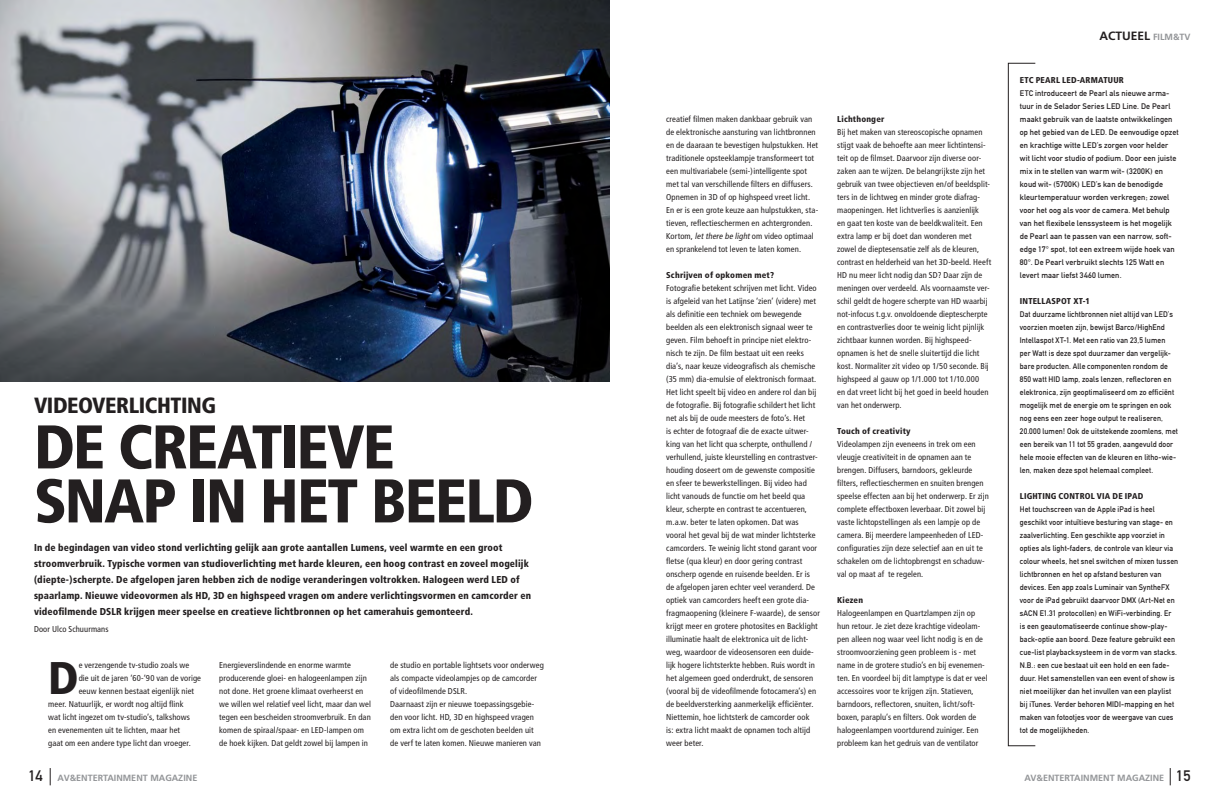
<style>
.page{position:relative;width:1219px;height:808px;background:#fff}
.page>*{position:absolute;margin:0;border:0;box-sizing:border-box;transform-origin:0 0}
.t1{font:900 condensed 61.6px/54px "Frutiger";letter-spacing:-.025em;color:#231f20}
.t2{font:900 condensed 45.7px "Frutiger";color:#231f20}
.t3{font:900 condensed 22px "Frutiger";letter-spacing:-.025em;color:#231f20}
.t4{font:700 12px "Frutiger";color:#231f20}
.t5{font:900 condensed 10px/16px "Frutiger";letter-spacing:.015em;color:#231f20;scale:.96 1}
.t6{font:700 9px "Frutiger";color:#939598}
.t7{font:condensed 8.5px/13px "Frutiger";letter-spacing:.01em;color:#231f20}
.t8{font:900 condensed 8.5px "Frutiger";letter-spacing:.02em;color:#231f20}
.t9{font:8px/13px "DIN Mittelschrift";letter-spacing:.015em;color:#231f20;scale:.94 1}
.t10{font:8px/13px "DIN Mittelschrift";letter-spacing:.015em;color:#231f20}
.s1{font-family:"DIN Mittelschrift";font-weight:400;font-size:15px;color:#231f20}
.s2{font-style:italic}
.s3{font-size:9px;color:#939598}
</style>
<div class="page">
<svg style="left:50px;top:768px;width:1px;height:17px"></svg>
<img style="left:0;top:0;width:609px;height:382px">
<svg style="left:1170px;top:768px;width:1px;height:17px"></svg>
<div style="left:1008px;top:63px;width:28px;height:683px;border:1px solid #231f20"></div>
<h3 class="t3" style="left:34px;top:397px;width:183px">VIDEOVERLICHTING</h3>
<h1 class="t1" style="left:34px;top:425px;width:501px">DE CREATIEVE<br>SNAP IN HET BEELD</h1>
<p class="t5" style="left:34px;top:540px;width:519px">In de begindagen van video stond verlichting gelijk aan grote aantallen Lumens, veel warmte en een groot stroomverbruik. Typische vormen van studioverlichting met harde kleuren, een hoog contrast en zoveel mogelijk (diepte-)scherpte. De afgelopen jaren hebben zich de nodige veranderingen voltrokken. Halogeen werd LED of spaarlamp. Nieuwe videovormen als HD, 3D en highspeed vragen om andere verlichtingsvormen en camcorder en videofilmende DSLR krijgen meer speelse en creatieve lichtbronnen op het camerahuis gemonteerd.</p>
<p class="t7" style="left:34px;top:623px;width:76px">Door Ulco Schuurmans</p>
<h2 class="t2" style="left:48px;top:660px;width:32px">D</h2>
<p class="t7" style="left:79px;top:659px;width:112px">e verzengende tv-studio zoals we</p>
<p class="t7" style="left:79px;top:672px;width:124px">die uit de jaren ‘60-‘90 van de vorige</p>
<p class="t7" style="left:79px;top:685px;width:117px">eeuw kennen bestaat eigenlijk niet</p>
<p class="t7" style="left:48px;top:698px;width:137px">meer. Natuurlijk, er wordt nog altijd flink</p>
<p class="t7" style="left:48px;top:711px;width:143px">wat licht ingezet om tv-studio’s, talkshows</p>
<p class="t7" style="left:48px;top:724px;width:133px">en evenementen uit te lichten, maar het</p>
<p class="t7" style="left:48px;top:737px;width:144px">gaat om een andere type licht dan vroeger.</p>
<p class="t6" style="left:28px;top:774px;width:170px"><span class="s1">14</span> AV&amp;ENTERTAINMENT MAGAZINE</p>
<p class="t7" style="left:219px;top:659px;width:153px">Energieverslindende en enorme warmte producerende gloei- en halogeenlampen zijn not done. Het groene klimaat overheerst en we willen wel relatief veel licht, maar dan wel tegen een bescheiden stroomverbruik. En dan komen de spiraal/spaar- en LED-lampen om de hoek kijken. Dat geldt zowel bij lampen in</p>
<p class="t7" style="left:390px;top:659px;width:155px">de studio en portable lightsets voor onderweg als compacte videolampjes op de camcorder of videofilmende DSLR.<br>Daarnaast zijn er nieuwe toepassingsgebie&shy;den voor licht. HD, 3D en highspeed vragen om extra licht om de geschoten beelden uit de verf te laten komen. Nieuwe manieren van</p>
<p class="t7" style="left:666px;top:113px;width:154px">creatief filmen maken dankbaar gebruik van de elektronische aansturing van lichtbronnen en de daaraan te bevestigen hulpstukken. Het traditionele opsteeklampje transformeert tot een multivariabele (semi-)intelligente spot met tal van verschillende filters en diffusers.<br>Opnemen in 3D of op highspeed vreet licht.<br>En er is een grote keuze aan hulpstukken, sta&shy;tieven, reflectieschermen en achtergronden.<br>Kortom, <span class="s2">let there be light</span> om video optimaal en sprankelend tot leven te laten komen.</p>
<p class="t8" style="left:666px;top:272px;width:109px">Schrijven of opkomen met?</p>
<p class="t7" style="left:666px;top:282px;width:155px">Fotografie betekent schrijven met licht. Video is afgeleid van het Latijnse ‘zien’ (videre) met als definitie een techniek om bewegende beelden als een elektronisch signaal weer te geven. Film behoeft in principe niet elektro&shy;nisch te zijn. De film bestaat uit een reeks dia’s, naar keuze videografisch als chemische (35 mm) dia-emulsie of elektronisch formaat.<br>Het licht speelt bij video en andere rol dan bij de fotografie. Bij fotografie schildert het licht net als bij de oude meesters de foto’s. Het<br>is echter de fotograaf die de exacte uitwer&shy;king van het licht qua scherpte, onthullend / verhullend, juiste kleurstelling en contrastver&shy;houding doseert om de gewenste compositie en sfeer te bewerkstellingen. Bij video had licht vanouds de functie om het beeld qua kleur, scherpte en contrast te accentueren, m.a.w. beter te laten opkomen. Dat was vooral het geval bij de wat minder lichtsterke camcorders. Te weinig licht stond garant voor fletse (qua kleur) en door gering contrast onscherp ogende en ruisende beelden. Er is de afgelopen jaren echter veel veranderd. De optiek van camcorders heeft een grote dia&shy;fragmaopening (kleinere F-waarde), de sensor krijgt meer en grotere photosites en Backlight illuminatie haalt de elektronica uit de licht&shy;weg, waardoor de videosensoren een duide&shy;lijk hogere lichtsterkte hebben. Ruis wordt in het algemeen goed onderdrukt, de sensoren (vooral bij de videofilmende fotocamera’s) en de beeldversterking aanmerkelijk efficiënter.<br>Niettemin, hoe lichtsterk de camcorder ook<br>is: extra licht maakt de opnamen toch altijd weer beter.</p>
<p class="t8" style="left:837px;top:116px;width:49px">Lichthonger</p>
<p class="t7" style="left:837px;top:126px;width:155px">Bij het maken van stereoscopische opnamen stijgt vaak de behoefte aan meer lichtintensi&shy;teit op de filmset. Daarvoor zijn diverse oor&shy;zaken aan te wijzen. De belangrijkste zijn het gebruik van twee objectieven en/of beeldsplit&shy;ters in de lichtweg en minder grote diafrag&shy;maopeningen. Het lichtverlies is aanzienlijk<br>en gaat ten koste van de beeldkwaliteit. Een extra lamp er bij doet dan wonderen met zowel de dieptesensatie zelf als de kleuren, contrast en helderheid van het 3D-beeld. Heeft HD nu meer licht nodig dan SD? Daar zijn de meningen over verdeeld. Als voornaamste ver&shy;schil geldt de hogere scherpte van HD waarbij not-infocus t.g.v. onvoldoende dieptescherpte en contrastverlies door te weinig licht pijnlijk zichtbaar kunnen worden. Bij highspeed&shy;opnamen is het de snelle sluitertijd die licht kost. Normaliter zit video op 1/50 seconde. Bij highspeed al gauw op 1/1.000 tot 1/10.000<br>en dat vreet licht bij het goed in beeld houden van het onderwerp.</p>
<p class="t8" style="left:837px;top:427px;width:75px">Touch of creativity</p>
<p class="t7" style="left:837px;top:438px;width:153px">Videolampen zijn eveneens in trek om een vleugje creativiteit in de opnamen aan te brengen. Diffusers, barndoors, gekleurde filters, reflectieschermen en snuiten brengen speelse effecten aan bij het onderwerp. Er zijn complete effectboxen leverbaar. Dit zowel bij vaste lichtopstellingen als een lampje op de camera. Bij meerdere lampeenheden of LED&shy;configuraties zijn deze selectief aan en uit te schakelen om de lichtopbrengst en schaduw&shy;val op maat af te regelen.</p>
<p class="t8" style="left:837px;top:596px;width:27px">Kiezen</p>
<p class="t7" style="left:837px;top:607px;width:152px">Halogeenlampen en Quartzlampen zijn op hun retour. Je ziet deze krachtige videolam&shy;pen alleen nog waar veel licht nodig is en de stroomvoorziening geen probleem is - met name in de grotere studio’s en bij evenemen&shy;ten. En voordeel bij dit lamptype is dat er veel accessoires voor te krijgen zijn. Statieven, barndoors, reflectoren, snuiten, licht/soft&shy;boxen, paraplu’s en filters. Ook worden de halogeenlampen voortdurend zuiniger. Een probleem kan het gedruis van de ventilator</p>
<h3 class="t4" style="left:1099px;top:31px;width:93px">ACTUEEL <span class="s3">FILM&amp;TV</span></h3>
<p class="t8" style="left:1020px;top:77px;width:106px">ETC PEARL LED-ARMATUUR</p>
<p class="t10" style="left:1020px;top:87px;width:160px">ETC introduceert de Pearl als nieuwe arma&shy;tuur in de Selador Series LED Line. De Pearl maakt gebruik van de laatste ontwikkelingen op het gebied van de LED. De eenvoudige opzet en krachtige witte LED’s zorgen voor helder wit licht voor studio of podium. Door een juiste mix in te stellen van warm wit- (3200K) en koud wit- (5700K) LED’s kan de benodigde kleurtemperatuur worden verkregen; zowel voor het oog als voor de camera. Met behulp van het flexibele lenssysteem is het mogelijk de Pearl aan te passen van een narrow, soft&shy;edge 17° spot, tot een extreem wijde hoek van 80°. De Pearl verbruikt slechts 125 Watt en levert maar liefst 3460 lumen.</p>
<p class="t8" style="left:1020px;top:298px;width:71px">INTELLASPOT XT-1</p>
<p class="t9" style="left:1020px;top:308px;width:170px">Dat duurzame lichtbronnen niet altijd van LED’s voorzien moeten zijn, bewijst Barco/HighEnd Intellaspot XT-1. Met een ratio van 23,5 lumen per Watt is deze spot duurzamer dan vergelijk&shy;bare producten. Alle componenten rondom de 850 watt HID lamp, zoals lenzen, reflectoren en elektronica, zijn geoptimaliseerd om zo efficiënt mogelijk met de energie om te springen en ook nog eens een zeer hoge output te realiseren, 20.000 lumen! Ook de uitstekende zoomlens, met een bereik van 11 tot 55 graden, aangevuld door hele mooie effecten van de kleuren en litho-wie&shy;len, maken deze spot helemaal compleet.</p>
<p class="t8" style="left:1020px;top:493px;width:125px">LIGHTING CONTROL VIA DE IPAD</p>
<p class="t9" style="left:1020px;top:503px;width:170px">Het touchscreen van de Apple iPad is heel geschikt voor intuïtieve besturing van stage- en zaalverlichting. Een geschikte app voorziet in opties als light-faders, de controle van kleur via colour wheels, het snel switchen of mixen tussen lichtbronnen en het op afstand besturen van devices. Een app zoals Luminair van SyntheFX voor de iPad gebruikt daarvoor DMX (Art-Net en sACN E1.31 protocollen) en WiFi-verbinding. Er is een geautomatiseerde continue show-play&shy;back-optie aan boord. Deze feature gebruikt een cue-list playbacksysteem in de vorm van stacks.<br>N.B.: een cue bestaat uit een hold en een fade&shy;duur. Het samenstellen van een event of show is niet moeilijker dan het invullen van een playlist bij iTunes. Verder behoren MIDI-mapping en het maken van fotootjes voor de weergave van cues tot de mogelijkheden.</p>
<p class="t6" style="left:1024px;top:774px;width:168px">AV&amp;ENTERTAINMENT MAGAZINE <span class="s1">15</span></p>
</div>
